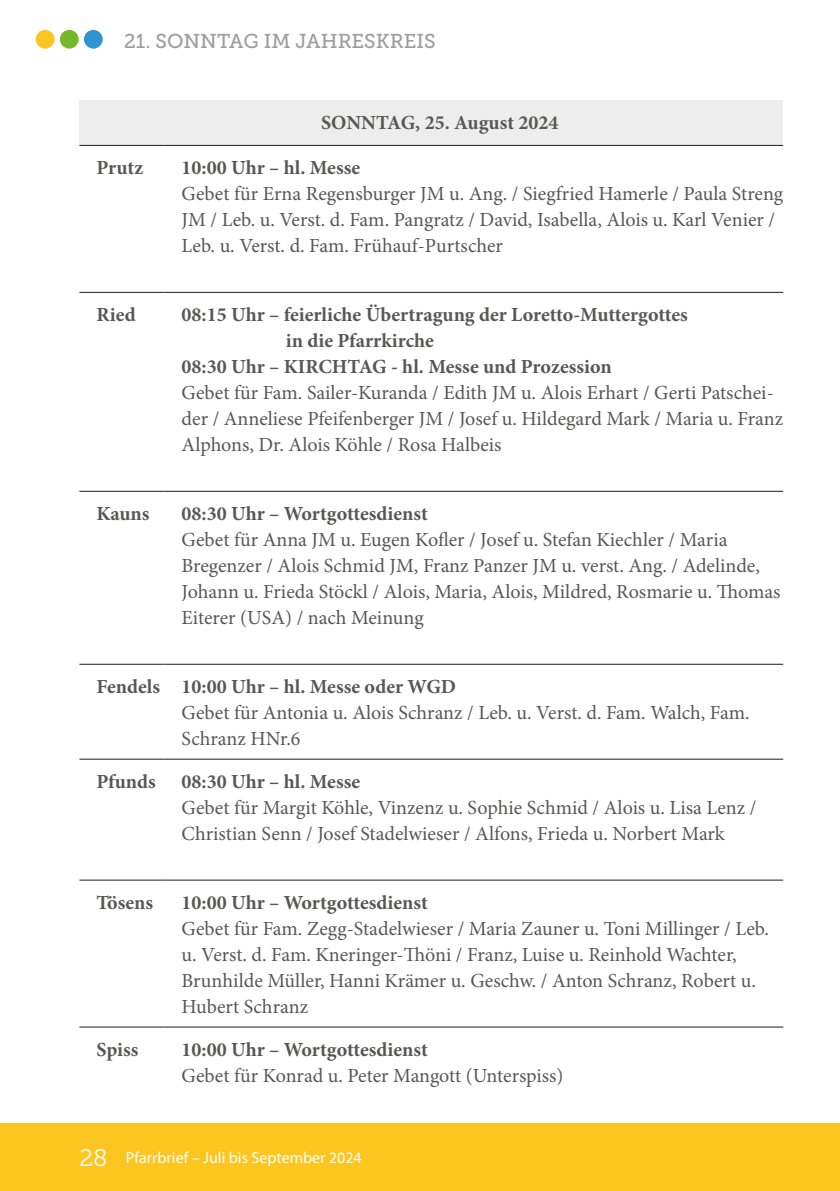
<style>
.page{position:relative;width:840px;height:1191px;background:#fff}
.page>*{position:absolute;margin:0;border:0;box-sizing:border-box;transform-origin:0 0}
.Fließtext_GDO{font:20px/26px "Minion Pro";color:#575756}
.Fließtext_GDO-2{font:700 20px "Minion Pro";color:#575756}
.Seitenüberschrift-links{font:20px "Museo Slab 500";color:#9d9d9d}
.t1{font:16px "Myriad Pro";color:#fff}
.s1{font-family:"Museo Slab 300";font-size:24px}
</style>
<div class="page">
<div style="left:0;top:1123px;width:839px;height:68px;background:#fdc520"></div>
<div style="left:84px;top:30px;width:19px;height:19px;background:#3193d1;border-radius:50%"></div>
<div style="left:60px;top:30px;width:19px;height:19px;background:#76b82a;border-radius:50%"></div>
<div style="left:36px;top:30px;width:19px;height:19px;background:#fdc520;border-radius:50%"></div>
<div style="left:79px;top:100px;width:703px;height:45px;background:#ededed"></div>
<hr style="left:79px;top:145px;width:85px;height:1px;background:#1d1d1b">
<hr style="left:164px;top:145px;width:618px;height:1px;background:#1d1d1b">
<hr style="left:79px;top:292px;width:85px;height:1px;background:#1d1d1b">
<hr style="left:164px;top:292px;width:618px;height:1px;background:#1d1d1b">
<hr style="left:79px;top:491px;width:85px;height:1px;background:#1d1d1b">
<hr style="left:164px;top:491px;width:618px;height:1px;background:#1d1d1b">
<hr style="left:79px;top:664px;width:85px;height:1px;background:#1d1d1b">
<hr style="left:164px;top:664px;width:618px;height:1px;background:#1d1d1b">
<hr style="left:79px;top:758px;width:85px;height:1px;background:#1d1d1b">
<hr style="left:164px;top:758px;width:618px;height:1px;background:#1d1d1b">
<hr style="left:79px;top:879px;width:85px;height:1px;background:#1d1d1b">
<hr style="left:164px;top:879px;width:618px;height:1px;background:#1d1d1b">
<hr style="left:79px;top:1026px;width:85px;height:1px;background:#1d1d1b">
<hr style="left:164px;top:1026px;width:618px;height:1px;background:#1d1d1b">
<p class="Seitenüberschrift-links" style="left:124px;top:30px;width:313px">21. SONNTAG IM JAHRESKREIS</p>
<p class="Fließtext_GDO-2" style="left:321px;top:108px;width:239px">SONNTAG, 25. August 2024</p>
<p class="Fließtext_GDO-2" style="left:96px;top:154px;width:48px">Prutz</p>
<p class="Fließtext_GDO-2" style="left:181px;top:154px;width:180px">10:00 Uhr – hl. Messe</p>
<p class="Fließtext_GDO" style="left:181px;top:181px;width:602px">Gebet für Erna Regensburger JM u. Ang. / Siegfried Hamerle / Paula Streng<br>JM / Leb. u. Verst. d. Fam. Pangratz / David, Isabella, Alois u. Karl Venier /<br>Leb. u. Verst. d. Fam. Frühauf-Purtscher</p>
<p class="Fließtext_GDO-2" style="left:96px;top:300px;width:41px">Ried</p>
<p class="Fließtext_GDO-2" style="left:181px;top:300px;width:507px">08:15 Uhr – feierliche Übertragung der Loretto-Muttergottes</p>
<p class="Fließtext_GDO-2" style="left:286px;top:326px;width:149px">in die Pfarrkirche</p>
<p class="Fließtext_GDO-2" style="left:181px;top:352px;width:431px">08:30 Uhr – KIRCHTAG - hl. Messe und Prozession</p>
<p class="Fließtext_GDO" style="left:181px;top:380px;width:602px">Gebet für Fam. Sailer-Kuranda / Edith JM u. Alois Erhart / Gerti Patschei&shy;der / Anneliese Pfeifenberger JM / Josef u. Hildegard Mark / Maria u. Franz<br>Alphons, Dr. Alois Köhle / Rosa Halbeis</p>
<p class="Fließtext_GDO-2" style="left:96px;top:499px;width:54px">Kauns</p>
<p class="Fließtext_GDO-2" style="left:181px;top:499px;width:248px">08:30 Uhr – Wortgottesdienst</p>
<p class="Fließtext_GDO" style="left:181px;top:527px;width:600px">Gebet für Anna JM u. Eugen Kofler / Josef u. Stefan Kiechler / Maria Bregenzer / Alois Schmid JM, Franz Panzer JM u. verst. Ang. / Adelinde, Johann u. Frieda Stöckl / Alois, Maria, Alois, Mildred, Rosmarie u. Thomas Eiterer (USA) / nach Meinung</p>
<p class="Fließtext_GDO-2" style="left:96px;top:672px;width:65px">Fendels</p>
<p class="Fließtext_GDO-2" style="left:181px;top:672px;width:276px">10:00 Uhr – hl. Messe oder WGD</p>
<p class="Fließtext_GDO" style="left:181px;top:699px;width:569px">Gebet für Antonia u. Alois Schranz / Leb. u. Verst. d. Fam. Walch, Fam.<br>Schranz HNr.6</p>
<p class="Fließtext_GDO-2" style="left:96px;top:767px;width:61px">Pfunds</p>
<p class="Fließtext_GDO-2" style="left:181px;top:767px;width:180px">08:30 Uhr – hl. Messe</p>
<p class="Fließtext_GDO" style="left:181px;top:794px;width:576px">Gebet für Margit Köhle, Vinzenz u. Sophie Schmid / Alois u. Lisa Lenz /<br>Christian Senn / Josef Stadelwieser / Alfons, Frieda u. Norbert Mark</p>
<p class="Fließtext_GDO-2" style="left:96px;top:888px;width:58px">Tösens</p>
<p class="Fließtext_GDO-2" style="left:181px;top:888px;width:248px">10:00 Uhr – Wortgottesdienst</p>
<p class="Fließtext_GDO" style="left:181px;top:915px;width:588px">Gebet für Fam. Zegg-Stadelwieser / Maria Zauner u. Toni Millinger / Leb. u. Verst. d. Fam. Kneringer-Thöni / Franz, Luise u. Reinhold Wachter, Brunhilde Müller, Hanni Krämer u. Geschw. / Anton Schranz, Robert u.<br>Hubert Schranz</p>
<p class="Fließtext_GDO-2" style="left:96px;top:1035px;width:43px">Spiss</p>
<p class="Fließtext_GDO-2" style="left:181px;top:1035px;width:248px">10:00 Uhr – Wortgottesdienst</p>
<p class="Fließtext_GDO" style="left:181px;top:1062px;width:383px">Gebet für Konrad u. Peter Mangott (Unterspiss)</p>
<p class="t1" style="left:79px;top:1147px;width:284px"><span class="s1">28</span> Pfarrbrief – Juli bis September 2024</p>
</div>
